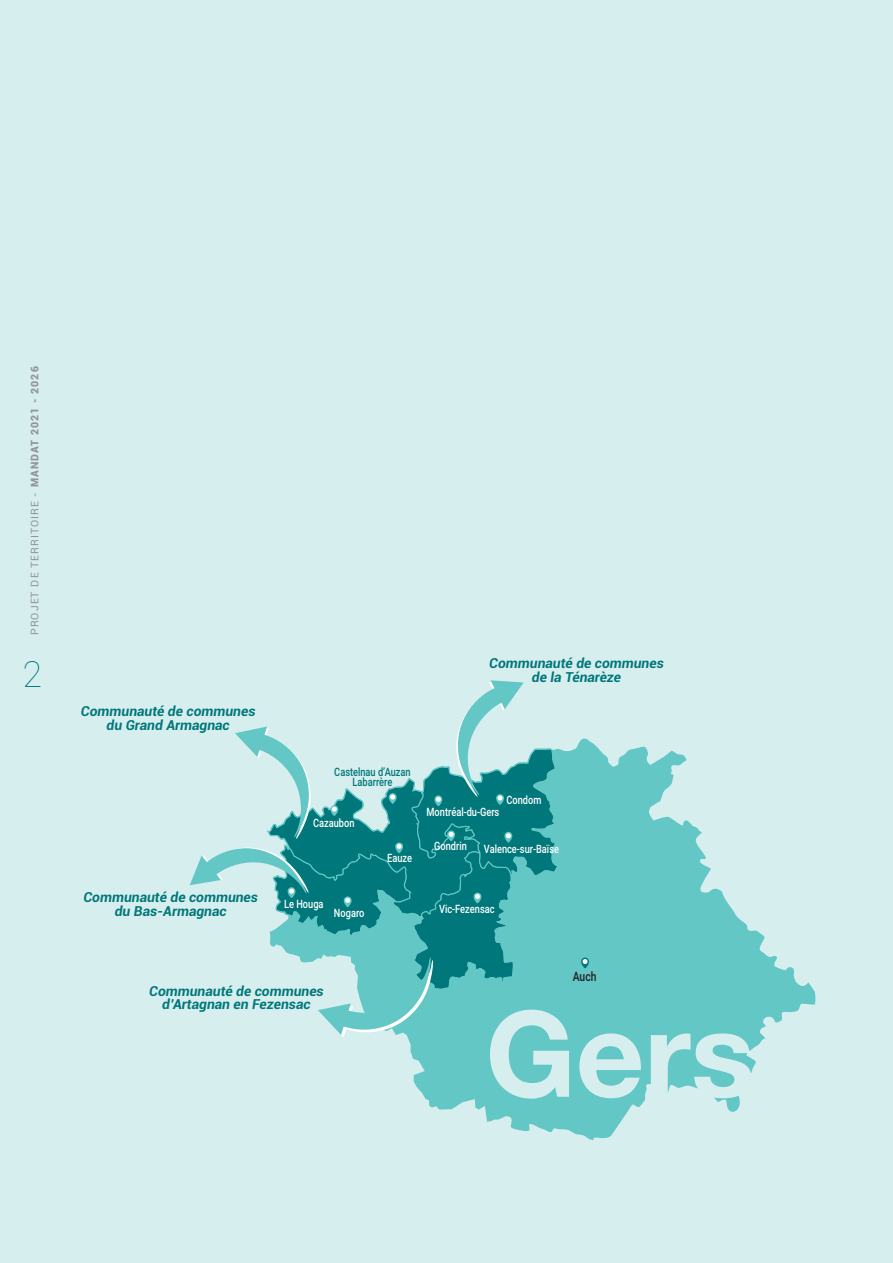
<style>
.page{position:relative;width:893px;height:1263px;background:#d7eeee}
.page>*{position:absolute;margin:0;border:0;box-sizing:border-box;transform-origin:0 0}
.t1{font:100 36px "Roboto";color:#00777a}
.t2{font:italic 700 13.8px/13.8px "Roboto";color:#00777a;text-align:center}
.t3{font:500 12.9px "Roboto";color:#231f20;scale:.8 1}
.t4{font:500 11.55px "Roboto";color:#fff;scale:.8 1}
.t5{font:500 11.55px/10.4px "Roboto";color:#00777a;text-align:center;scale:.8 1}
.t6{font:10.5px "Roboto";letter-spacing:.1em;color:#939598}
.s1{font-weight:900}
</style>
<div class="page">
<svg style="left:408px;top:738px;width:407px;height:402px;fill:#63c7c6"></svg>
<svg style="left:713px;top:1045px;width:44px;height:28px"></svg>
<svg style="left:581px;top:957px;width:8px;height:11px"></svg>
<svg style="left:190px;top:680px;width:370px;height:358px"></svg>
<p class="t6" style="left:29px;top:635px;width:270px;rotate:-90deg">PROJET DE TERRITOIRE - <span class="s1">MANDAT 2021 - 2026</span></p>
<p class="t1" style="left:23px;top:654px;width:21px">2</p>
<p class="t2" style="left:81px;top:705px;width:176px">Communauté de communes du Grand Armagnac</p>
<p class="t2" style="left:83px;top:892px;width:176px">Communauté de communes du Bas-Armagnac</p>
<p class="t2" style="left:489px;top:658px;width:176px">Communauté de communes de la Ténarèze</p>
<p class="t5" style="left:334px;top:768px;width:97px">Castelnau d’Auzan<br>Labarrère</p>
<p class="t4" style="left:313px;top:818px;width:53px">Cazaubon</p>
<p class="t4" style="left:284px;top:899px;width:51px">Le Houga</p>
<p class="t4" style="left:334px;top:908px;width:40px">Nogaro</p>
<p class="t4" style="left:387px;top:853px;width:33px">Eauze</p>
<p class="t4" style="left:507px;top:795px;width:45px">Condom</p>
<p class="t4" style="left:427px;top:808px;width:93px">Montréal-du-Gers</p>
<p class="t4" style="left:434px;top:842px;width:42px">Gondrin</p>
<p class="t4" style="left:484px;top:844px;width:96px">Valence-sur-Baïse</p>
<p class="t4" style="left:439px;top:904px;width:71px">Vic-Fezensac</p>
<p class="t2" style="left:149px;top:985px;width:176px">Communauté de communes d’Artagnan en Fezensac</p>
<p class="t3" style="left:573px;top:971px;width:31px">Auch</p>
</div>
